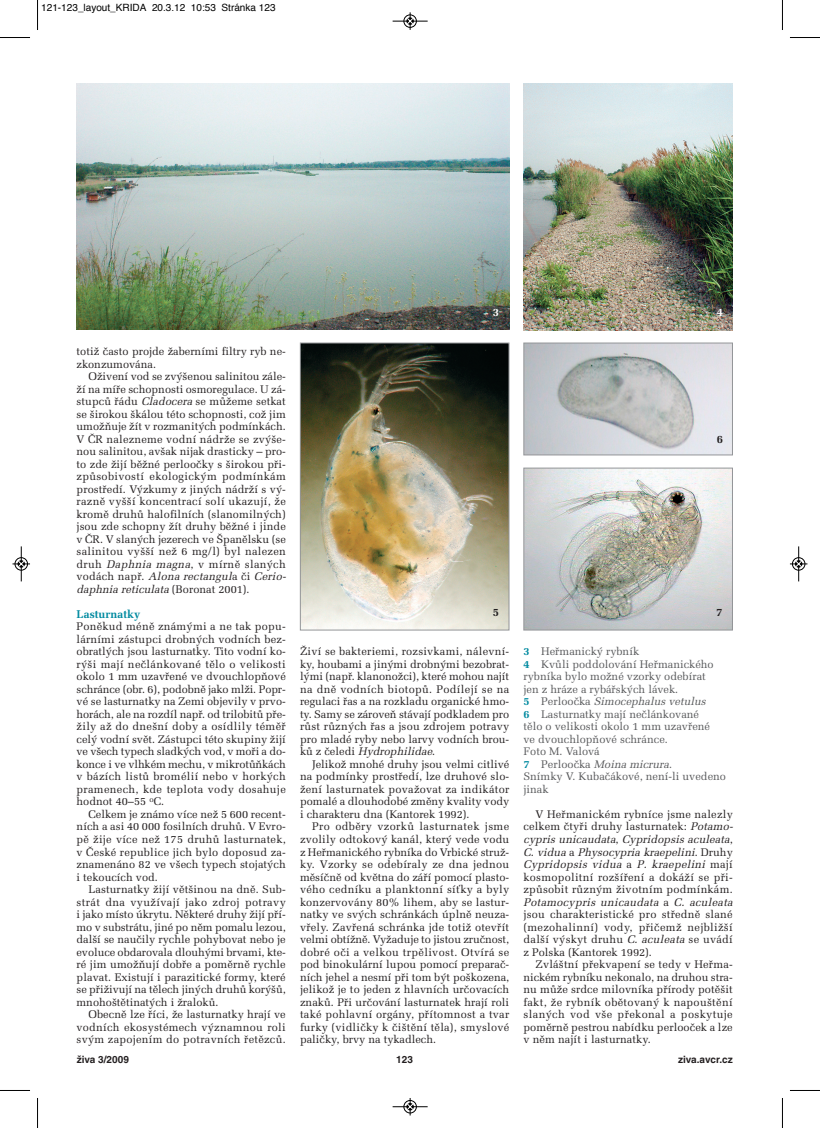
<style>
.page{position:relative;width:820px;height:1128px;background:#fff}
.page>*{position:absolute;margin:0;border:0;box-sizing:border-box;transform-origin:0 0}
.t1{font:700 11.25px "Melior CE";color:#008aa0}
.t2{font:700 11.25px "Melior CE";color:#231f20}
.t3{font:700 11.25px "Melior CE";color:#fff}
.t4{font:11px/12.5px "Melior CE";letter-spacing:.005em;color:#231f20;text-align:justify}
.t5{font:11px/12.5px "Melior CE";color:#57585a}
.t6{font:10px "Helvetica";color:#000}
.t7{font:700 10px "Helvetica CE";color:#231f20}
.s1{font-style:italic}
.s2{font-weight:700;color:#008aa0}
</style>
<div class="page">
<img style="left:76px;top:84px;width:433px;height:245px">
<img style="left:525px;top:470px;width:205px;height:158px">
<div style="left:523px;top:468px;width:209px;height:162px;border:1px solid #939598"></div>
<img style="left:302px;top:345px;width:205px;height:283px">
<div style="left:300px;top:343px;width:209px;height:287px;border:1px solid #939598"></div>
<img style="left:523px;top:84px;width:209px;height:246px">
<img style="left:525px;top:345px;width:205px;height:108px">
<div style="left:523px;top:343px;width:209px;height:112px;border:1px solid #939598"></div>
<hr style="left:37px;top:0;width:1px;height:30px;background:#000">
<hr style="left:0;top:37px;width:30px;height:1px;background:#000">
<hr style="left:781px;top:0;width:1px;height:30px;background:#000">
<hr style="left:789px;top:37px;width:30px;height:1px;background:#000">
<hr style="left:37px;top:1097px;width:1px;height:30px;background:#000">
<hr style="left:0;top:1090px;width:30px;height:1px;background:#000">
<hr style="left:781px;top:1097px;width:1px;height:30px;background:#000">
<hr style="left:789px;top:1090px;width:30px;height:1px;background:#000">
<div style="left:403px;top:14px;width:13px;height:14px;border:1px solid #fff;border-radius:50%"></div>
<hr style="left:392px;top:21px;width:35px;height:1px;background:#000">
<div style="left:403px;top:15px;width:13px;height:13px;border:1px solid #000;border-radius:50%"></div>
<svg style="left:407px;top:12px;width:6px;height:18px"></svg>
<div style="left:403px;top:1099px;width:13px;height:14px;border:1px solid #fff;border-radius:50%"></div>
<hr style="left:392px;top:1106px;width:35px;height:1px;background:#000">
<div style="left:403px;top:1100px;width:13px;height:13px;border:1px solid #000;border-radius:50%"></div>
<svg style="left:407px;top:1098px;width:6px;height:17px"></svg>
<hr style="left:21px;top:546px;width:1px;height:35px;background:#000">
<div style="left:15px;top:557px;width:13px;height:13px;border:1px solid #000;border-radius:50%"></div>
<svg style="left:12px;top:560px;width:18px;height:7px"></svg>
<hr style="left:798px;top:546px;width:1px;height:35px;background:#000">
<div style="left:791px;top:557px;width:13px;height:13px;border:1px solid #000;border-radius:50%"></div>
<svg style="left:790px;top:560px;width:17px;height:7px"></svg>
<p class="t6" style="left:41px;top:4px;width:236px">121-123_layout_KRIDA 20.3.12 10:53 Stránka 123</p>
<p class="t4" style="left:76px;top:346px;width:211px">totiž často projde žaberními filtry ryb ne&shy;zkonzumována.</p>
<p class="t4" style="left:76px;top:371px;width:213px;text-align:left;text-indent:12px">Oživení vod se zvýšenou salinitou zále&shy;ží na míře schopnosti osmoregulace. U zá&shy;stupců řádu <span class="s1">Cladocera</span>se můžeme setkat se širokou škálou této schopnosti, což jim umožňuje žít v rozmanitých podmínkách.<br>V ČR nalezneme vodní nádrže se zvýše&shy;nou salinitou, avšak nijak drasticky – pro&shy;to zde žijí běžné perloočky s širokou při&shy;způsobivostí ekologickým podmínkám prostředí. Výzkumy z jiných nádrží s vý&shy;razně vyšší koncentrací solí ukazují, že kromě druhů halofilních (slanomilných) jsou zde schopny žít druhy běžné i jinde v ČR. V slaných jezerech ve Španělsku (se salinitou vyšší než 6 mg/l) byl nalezen druh <span class="s1">Daphnia magna</span>, v mírně slaných v o d á c h n a p ř. <span class="s1">Alona rectangul</span>a č i <span class="s1">Cerio&shy;daphnia reticulata</span> (Boronat 2001).</p>
<p class="t1" style="left:76px;top:610px;width:65px">Lasturnatky</p>
<p class="t4" style="left:76px;top:621px;width:211px">Poněkud méně známými a ne tak popu&shy;lárními zástupci drobných vodních bez&shy;obratlých jsou lasturnatky. Tito vodní ko&shy;rýši mají nečlánkované tělo o velikosti okolo 1 mm uzavřené ve dvouchlopňové schránce (obr. 6), podobně jako mlži. Popr&shy;vé se lasturnatky na Zemi objevily v prvo&shy;horách, ale na rozdíl např. od trilobitů pře&shy;žily až do dnešní doby a osídlily téměř celý vodní svět. Zástupci této skupiny žijí ve všech typech sladkých vod, v moři a do&shy;konce i ve vlhkém mechu, v mikrotůňkách v bázích listů bromélií nebo v horkých pramenech, kde teplota vody dosahuje hodnot 40–55 <sup>o</sup>C.</p>
<p class="t4" style="left:76px;top:809px;width:211px;text-indent:12px">Celkem je známo více než 5 600 recent&shy;ních a asi 40 000 fosilních druhů. V Evro&shy;pě žije více než 175 druhů lasturnatek, v České republice jich bylo doposud za&shy;znamenáno 82 ve všech typech stojatých i tekoucích vod.</p>
<p class="t4" style="left:76px;top:884px;width:211px;text-indent:12px">Lasturnatky žijí většinou na dně. Sub&shy;strát dna využívají jako zdroj potravy i jako místo úkrytu. Některé druhy žijí pří&shy;mo v substrátu, jiné po něm pomalu lezou, další se naučily rychle pohybovat nebo je evoluce obdarovala dlouhými brvami, kte&shy;ré jim umožňují dobře a poměrně rychle plavat. Existují i parazitické formy, které se přiživují na tělech jiných druhů korýšů, mnohoštětinatých i žraloků.</p>
<p class="t4" style="left:76px;top:1009px;width:211px;text-indent:12px">Obecně lze říci, že lasturnatky hrají ve vodních ekosystémech významnou roli svým zapojením do potravních řetězců.</p>
<p class="t3" style="left:492px;top:308px;width:8px">3</p>
<p class="t3" style="left:716px;top:308px;width:8px">4</p>
<p class="t2" style="left:716px;top:435px;width:8px">6</p>
<p class="t2" style="left:492px;top:608px;width:8px">5</p>
<p class="t2" style="left:716px;top:608px;width:8px">7</p>
<p class="t5" style="left:523px;top:646px;width:204px"><span class="s2">3</span> Heřmanický rybník<br><span class="s2">4</span> Kvůli poddolování Heřmanického rybníka bylo možné vzorky odebírat<br>jen z hráze a rybářských lávek.<br><span class="s2">5</span> P e r l o o č k a <span class="s1">Simocephalus vetulus<br></span><span class="s2">6</span> Lasturnatky mají nečlánkované<br>tělo o velikosti okolo 1 mm uzavřené<br>ve dvouchlopňové schránce.<br>Foto M. Valová<br><span class="s2">7</span> Perloočka <span class="s1">Moina micrura</span>.<br>Snímky V. Kubačákové, není-li uvedeno jinak</p>
<p class="t4" style="left:300px;top:646px;width:211px">Živí se bakteriemi, rozsivkami, nálevní&shy;ky, houbami a jinými drobnými bezobrat&shy;lými (např. klanonožci), které mohou najít na dně vodních biotopů. Podílejí se na regulaci řas a na rozkladu organické hmo&shy;ty. Samy se zároveň stávají podkladem pro růst různých řas a jsou zdrojem potravy pro mladé ryby nebo larvy vodních brou&shy;k ů z č e l e d i <span class="s1">Hydrophilidae</span>.</p>
<p class="t4" style="left:300px;top:759px;width:211px;text-indent:12px">Jelikož mnohé druhy jsou velmi citlivé na podmínky prostředí, lze druhové slo&shy;žení lasturnatek považovat za indikátor pomalé a dlouhodobé změny kvality vody i charakteru dna (Kantorek 1992).</p>
<p class="t4" style="left:300px;top:821px;width:211px;text-indent:12px">Pro odběry vzorků lasturnatek jsme zvolily odtokový kanál, který vede vodu z Heřmanického rybníka do Vrbické struž&shy;ky. Vzorky se odebíraly ze dna jednou měsíčně od května do září pomocí plasto&shy;vého cedníku a planktonní síťky a byly konzervovány 80% lihem, aby se lastur&shy;natky ve svých schránkách úplně neuza&shy;vřely. Zavřená schránka jde totiž otevřít velmi obtížně. Vyžaduje to jistou zručnost, dobré oči a velkou trpělivost. Otvírá se pod binokulární lupou pomocí preparač&shy;ních jehel a nesmí při tom být poškozena, jelikož je to jeden z hlavních určovacích znaků. Při určování lasturnatek hrají roli také pohlavní orgány, přítomnost a tvar furky (vidličky k čištění těla), smyslové paličky, brvy na tykadlech.</p>
<p class="t4" style="left:523px;top:809px;width:213px;text-align:left;text-indent:12px">V Heřmanickém rybníce jsme nalezly celkem čtyři druhy lasturnatek: <span class="s1">Potamo&shy;cypris unicaudata</span>, <span class="s1">Cypridopsis aculeata</span>, <span class="s1">C. vidua</span> a <span class="s1">Physocypria kraepelini</span>. D r u h y <span class="s1">Cypridopsis vidua</span> a <span class="s1">P. kraepelini</span> m a j í kosmopolitní rozšíření a dokáží se při&shy;způsobit různým životním podmínkám.<br><span class="s1">Potamocypris unicaudata</span> a <span class="s1">C. aculeata </span>jsou charakteristické pro středně slané (mezohalinní) vody, přičemž nejbližší další výskyt druhu <span class="s1">C. aculeata</span> se uvádí z Polska (Kantorek 1992).</p>
<p class="t4" style="left:523px;top:959px;width:211px;text-indent:12px">Zvláštní překvapení se tedy v Heřma&shy;nickém rybníku nekonalo, na druhou stra&shy;nu může srdce milovníka přírody potěšit fakt, že rybník obětovaný k napouštění slaných vod vše překonal a poskytuje poměrně pestrou nabídku perlooček a lze v něm najít i lasturnatky.</p>
<p class="t7" style="left:77px;top:1055px;width:54px">živa 3/2009</p>
<p class="t7" style="left:396px;top:1055px;width:18px">123</p>
<p class="t7" style="left:677px;top:1055px;width:56px">ziva.avcr.cz</p>
</div>
